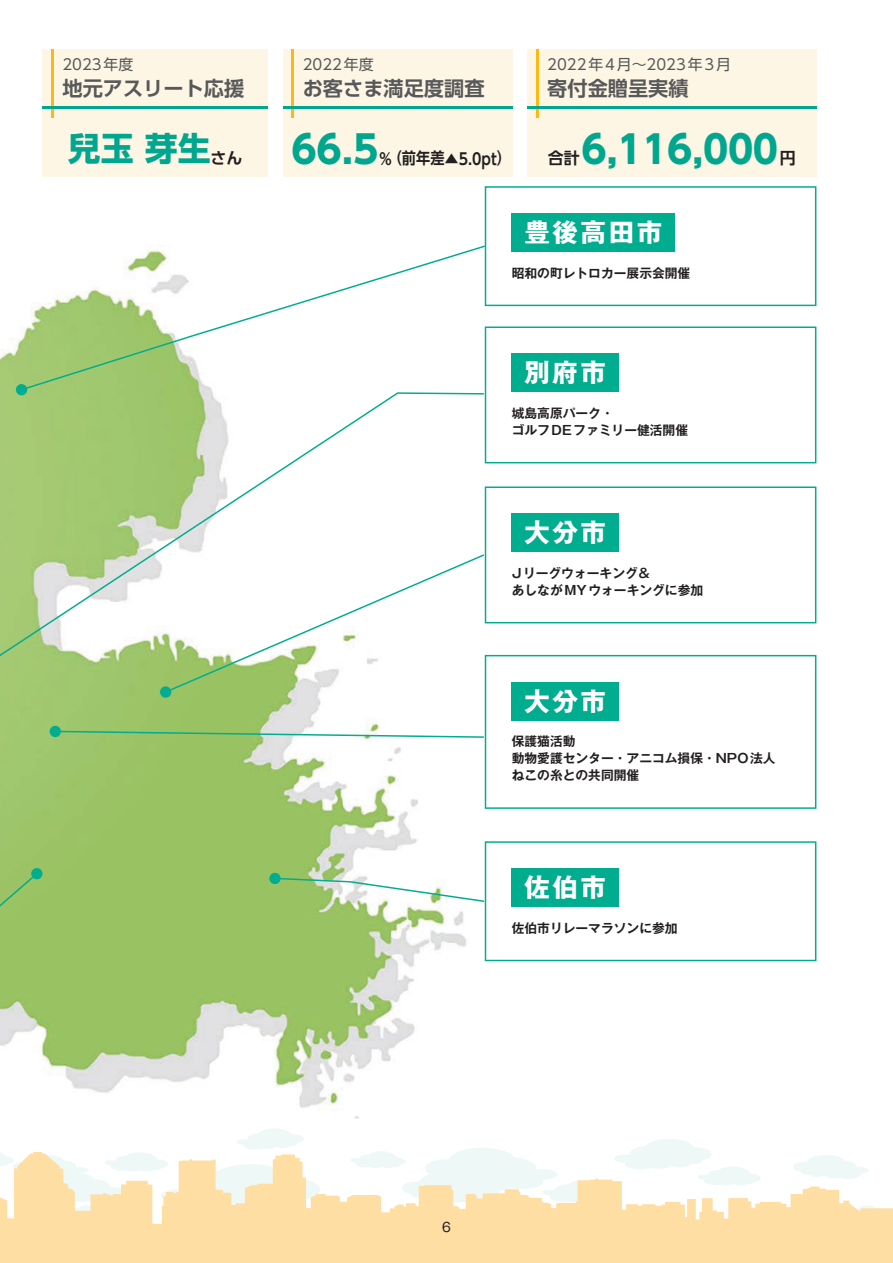
<style>
.page{position:relative;width:893px;height:1263px;background:#fff}
.page>*{position:absolute;margin:0;border:0;box-sizing:border-box;transform-origin:0 0}
.t1{font:38.25px "UD Shin Go Pro Bold 90 pv RKSJ H";letter-spacing:-.01em;color:#00a78e}
.t2{font:33px "UD Shin Go Pro Bold 90 pv RKSJ H";color:#00a78e}
.t3{font:25.5px "Gothic MB101 Pr 6 Bold 90 pv RKSJ H";letter-spacing:.1em;color:#fff}
.t4{font:20.25px "UD Shin Go Pro De Bold 90 pv RKSJ H";color:#57585a}
.t5{font:15.9px "UD Shin Go Pro De Bold 90 pv RKSJ H";color:#231f20;scale:.89 1}
.t6{font:15.9px "UD Shin Go Pro De Bold 90 pv RKSJ H";color:#231f20}
.t7{font:14.85px "UD Shin Go Pro Regular 90 pv RKSJ H";letter-spacing:.06em;color:#57585a}
.t8{font:14.85px "UD Shin Go Pro Regular 90 pv RKSJ H";color:#57585a}
.t9{font:12.75px/17px "Gothic MB101 Pr 6 De Bold 90 pv RKSJ H";color:#231f20}
.t10{font:12.75px "Gothic MB101 Pr 6 Regular 90 pv RKSJ H";color:#231f20}
.s1{font-family:"UD Shin Go Pro De Bold 90 pv RKSJ H";font-size:15.9px;color:#231f20}
</style>
<div class="page">
<img style="left:0;top:200px;width:612px;height:918px">
<div style="left:449px;top:1148px;width:67px;height:27px;background:#eef8f6;border-radius:50%"></div>
<div style="left:645px;top:1139px;width:49px;height:20px;background:#eef8f6;border-radius:50%"></div>
<div style="left:630px;top:1146px;width:38px;height:16px;background:#eef8f6;border-radius:50%"></div>
<div style="left:682px;top:1147px;width:29px;height:14px;background:#eef8f6;border-radius:50%"></div>
<div style="left:258px;top:1128px;width:34px;height:14px;background:#eef8f6;border-radius:50%"></div>
<div style="left:247px;top:1133px;width:27px;height:12px;background:#eef8f6;border-radius:50%"></div>
<div style="left:257px;top:1140px;width:21px;height:9px;background:#eef8f6;border-radius:50%"></div>
<div style="left:274px;top:1140px;width:17px;height:8px;background:#eef8f6;border-radius:50%"></div>
<div style="left:244px;top:1142px;width:21px;height:7px;background:#eef8f6;border-radius:50%"></div>
<div style="left:237px;top:1139px;width:15px;height:6px;background:#eef8f6;border-radius:50%"></div>
<div style="left:284px;top:1134px;width:20px;height:9px;background:#eef8f6;border-radius:50%"></div>
<div style="left:286px;top:1141px;width:11px;height:5px;background:#eef8f6;border-radius:50%"></div>
<svg style="left:0;top:1152px;width:893px;height:111px;fill:#ffdea4"></svg>
<div style="left:283px;top:49px;width:229px;height:127px;background:#fef6e5"></div>
<hr style="left:291px;top:49px;width:3px;height:69px;background:#fcb814">
<hr style="left:283px;top:106px;width:229px;height:3px;background:#00a78e">
<div style="left:43px;top:49px;width:225px;height:127px;background:#fef6e5"></div>
<hr style="left:51px;top:49px;width:3px;height:69px;background:#fcb814">
<hr style="left:43px;top:106px;width:225px;height:3px;background:#00a78e">
<div style="left:527px;top:49px;width:289px;height:127px;background:#fef6e5"></div>
<hr style="left:536px;top:49px;width:3px;height:69px;background:#fcb814">
<hr style="left:527px;top:106px;width:289px;height:3px;background:#00a78e">
<svg style="left:55px;top:731px;width:429px;height:7px"></svg>
<div style="left:50px;top:726px;width:11px;height:11px;background:#00ad8e;border-radius:50%"></div>
<svg style="left:165px;top:670px;width:319px;height:23px"></svg>
<div style="left:160px;top:686px;width:11px;height:12px;background:#00ad8e;border-radius:50%"></div>
<svg style="left:0;top:392px;width:484px;height:278px"></svg>
<svg style="left:21px;top:245px;width:464px;height:145px"></svg>
<div style="left:16px;top:384px;width:11px;height:11px;background:#00ad8e;border-radius:50%"></div>
<div style="left:0;top:873px;width:37px;height:133px;background:#99c362"></div>
<div style="left:31px;top:868px;width:12px;height:11px;background:#00ad8e;border-radius:50%"></div>
<div style="left:269px;top:873px;width:12px;height:11px;background:#00ad8e;border-radius:50%"></div>
<svg style="left:485px;top:186px;width:331px;height:120px"></svg>
<svg style="left:485px;top:326px;width:331px;height:137px"></svg>
<svg style="left:485px;top:486px;width:331px;height:137px"></svg>
<svg style="left:485px;top:655px;width:331px;height:154px"></svg>
<svg style="left:275px;top:841px;width:541px;height:120px"></svg>
<p class="t8" style="left:63px;top:59px;width:72px">2023年度</p>
<h3 class="t4" style="left:63px;top:81px;width:183px">地元アスリート応援</h3>
<h2 class="t2" style="left:68px;top:137px;width:176px">兒玉 芽生<span class="s1">さん</span></h2>
<p class="t8" style="left:303px;top:59px;width:72px">2022年度</p>
<h3 class="t4" style="left:303px;top:81px;width:183px">お客さま満足度調査</h3>
<p class="t7" style="left:547px;top:59px;width:185px">2022年4月～2023年3月</p>
<h3 class="t4" style="left:547px;top:81px;width:143px">寄付金贈呈実績</h3>
<h1 class="t1" style="left:291px;top:136px;width:89px">66.5</h1>
<p class="t5" style="left:379px;top:153px;width:150px">％（前年差▲5.0pt）</p>
<h1 class="t1" style="left:582px;top:136px;width:198px">6,116,000</h1>
<p class="t6" style="left:548px;top:152px;width:33px">合計</p>
<p class="t6" style="left:780px;top:152px;width:17px">円</p>
<h3 class="t3" style="left:524px;top:223px;width:139px">豊後高田市</h3>
<p class="t9" style="left:512px;top:266px;width:180px">昭和の町レトロカー展示会開催</p>
<h3 class="t3" style="left:524px;top:363px;width:83px">別府市</h3>
<p class="t9" style="left:512px;top:406px;width:178px">城島高原パーク・<br>ゴルフDEファミリー健活開催</p>
<h3 class="t3" style="left:524px;top:523px;width:83px">大分市</h3>
<p class="t9" style="left:512px;top:566px;width:193px">Jリーグウォーキング＆<br>あしながMYウォーキングに参加</p>
<h3 class="t3" style="left:524px;top:691px;width:83px">大分市</h3>
<p class="t9" style="left:512px;top:735px;width:265px">保護猫活動<br>動物愛護センター・アニコム損保・NPO法人ねこの糸との共同開催</p>
<h3 class="t3" style="left:524px;top:878px;width:83px">佐伯市</h3>
<p class="t9" style="left:512px;top:921px;width:167px">佐伯市リレーマラソンに参加</p>
<p class="t10" style="left:442px;top:1222px;width:10px">6</p>
</div>
